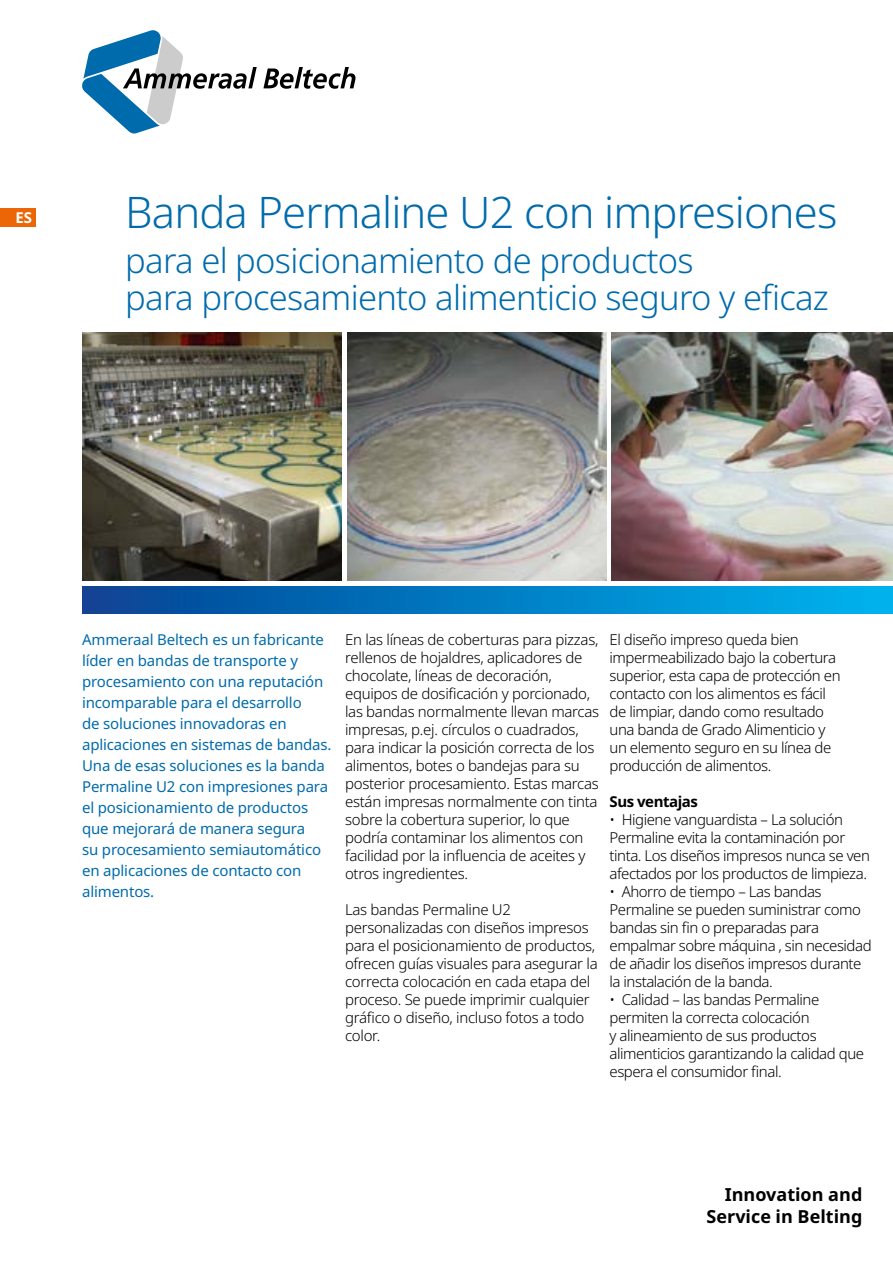
<style>
.page{position:relative;width:893px;height:1263px;background:#fff}
.page>*{position:absolute;margin:0;border:0;box-sizing:border-box;transform-origin:0 0}
.t1{font:300 43.5px "Noto Sans";letter-spacing:-.02em;color:#006bac}
.t2{font:300 34.5px/37.5px "Noto Sans";letter-spacing:-.02em;color:#006bac}
.t3{font:700 18px/21.6px "Noto Sans";color:#000;text-align:right}
.t4{font:300 15px/18px "Noto Sans";letter-spacing:-.03em;color:#000}
.t5{font:15px/21px "Noto Sans";letter-spacing:-.01em;color:#006bac}
.t6{font:700 15px "Noto Sans";letter-spacing:-.03em;color:#000}
.t7{font:700 15px "Noto Sans";color:#fff}
</style>
<div class="page">
<div style="left:0;top:208px;width:35px;height:18px;background:#ec6608"></div>
<svg style="left:82px;top:30px;width:273px;height:103px"></svg>
<div style="left:82px;top:586px;width:811px;height:28px;background:linear-gradient(to right,#064295,#00b5ef)"></div>
<img style="left:82px;top:332px;width:259px;height:249px">
<img style="left:347px;top:332px;width:260px;height:249px">
<img style="left:611px;top:332px;width:282px;height:249px">
<p class="t7" style="left:15px;top:207px;width:18px">ES</p>
<h1 class="t1" style="left:125px;top:181px;width:714px">Banda Permaline U2 con impresiones</h1>
<h2 class="t2" style="left:125px;top:242px;width:705px">para el posicionamiento de productos<br>para procesamiento alimenticio seguro y eficaz</h2>
<p class="t4" style="left:345px;top:631px;width:256px">En las líneas de coberturas para pizzas, rellenos de hojaldres, aplicadores de chocolate, líneas de decoración, equipos de dosificación y porcionado, las bandas normalmente llevan marcas impresas, p.ej. círculos o cuadrados, para indicar la posición correcta de los alimentos, botes o bandejas para su posterior procesamiento. Estas marcas están impresas normalmente con tinta sobre la cobertura superior, lo que podría contaminar los alimentos con facilidad por la influencia de aceites y otros ingredientes.</p>
<p class="t4" style="left:345px;top:901px;width:254px">Las bandas Permaline U2 personalizadas con diseños impresos para el posicionamiento de productos, ofrecen guías visuales para asegurar la correcta colocación en cada etapa del proceso. Se puede imprimir cualquier gráfico o diseño, incluso fotos a todo color.</p>
<p class="t5" style="left:82px;top:629px;width:251px">Ammeraal Beltech es un fabricante líder en bandas de transporte y procesamiento con una reputación incomparable para el desarrollo<br>de soluciones innovadoras en aplicaciones en sistemas de bandas.<br>Una de esas soluciones es la banda<br>Permaline U2 con impresiones para el posicionamiento de productos que mejorará de manera segura<br>su procesamiento semiautomático en aplicaciones de contacto con alimentos.</p>
<p class="t4" style="left:609px;top:631px;width:233px">El diseño impreso queda bien impermeabilizado bajo la cobertura superior, esta capa de protección en contacto con los alimentos es fácil de limpiar, dando como resultado una banda de Grado Alimenticio y un elemento seguro en su línea de producción de alimentos.</p>
<p class="t6" style="left:609px;top:791px;width:90px">Sus ventajas</p>
<p class="t4" style="left:609px;top:811px;width:262px">• Higiene vanguardista – La solución Permaline evita la contaminación por tinta. Los diseños impresos nunca se ven afectados por los productos de limpieza.</p>
<p class="t4" style="left:609px;top:883px;width:264px">• Ahorro de tiempo – Las bandas Permaline se pueden suministrar como bandas sin fin o preparadas para empalmar sobre máquina , sin necesidad de añadir los diseños impresos durante la instalación de la banda.</p>
<p class="t4" style="left:609px;top:991px;width:256px">• Calidad – las bandas Permaline permiten la correcta colocación<br>y alineamiento de sus productos alimenticios garantizando la calidad que espera el consumidor final.</p>
<p class="t3" style="left:707px;top:1184px;width:157px">Innovation and<br>Service in Belting</p>
</div>
